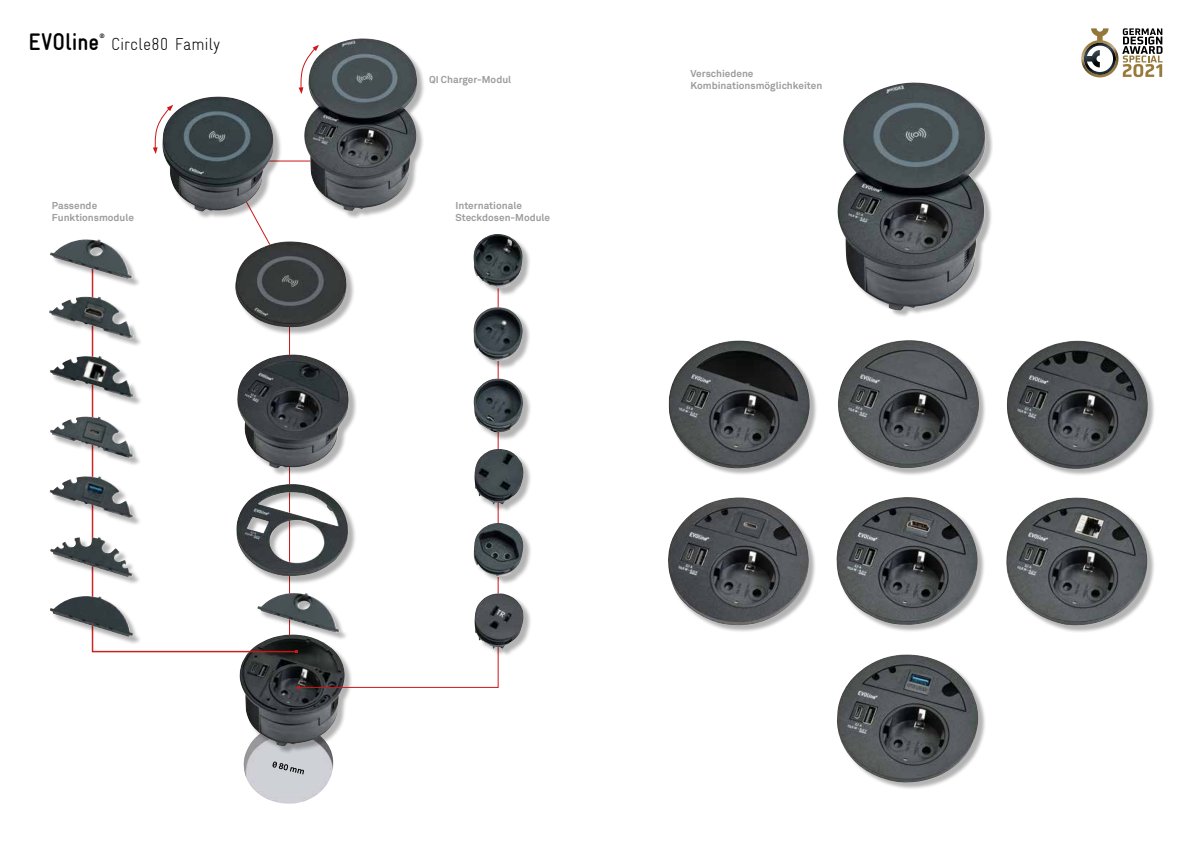
<style>
.page{position:relative;width:1191px;height:842px;background:#fff}
.page>*{position:absolute;margin:0;border:0;box-sizing:border-box;transform-origin:0 0}
.t1{font:700 condensed 24px "Gravur";letter-spacing:-.005em;color:#000}
.t2{font:300 condensed 17.4px "Gravur";letter-spacing:-.005em;color:#000}
.t3{font:700 10px/12px "Akkurat";color:#9d9d9c}
.t4{font:700 condensed 6.2px "Gravur";color:#000}
</style>
<div class="page">
<hr style="left:240px;top:161px;width:113px;height:1px;background:#cd1719">
<img style="left:243px;top:755px;width:91px;height:49px">
<div style="left:241px;top:636px;width:112px;height:119px;background:#000;opacity:.3"></div>
<img style="left:239px;top:674px;width:107px;height:72px">
<div style="left:164px;top:98px;width:118px;height:122px;background:#000;opacity:.3"></div>
<img style="left:187px;top:97px;width:32px;height:7px">
<div style="left:305px;top:40px;width:120px;height:179px;background:#000;opacity:.3"></div>
<img style="left:329px;top:38px;width:33px;height:9px">
<svg style="left:92px;top:288px;width:131px;height:364px"></svg>
<svg style="left:223px;top:160px;width:75px;height:514px"></svg>
<svg style="left:298px;top:297px;width:201px;height:391px"></svg>
<div style="left:51px;top:298px;width:91px;height:49px;background:#000;opacity:.3"></div>
<img style="left:49px;top:296px;width:85px;height:43px">
<div style="left:51px;top:357px;width:92px;height:49px;background:#000;opacity:.3"></div>
<img style="left:50px;top:356px;width:84px;height:42px">
<div style="left:51px;top:597px;width:91px;height:48px;background:#000;opacity:.3"></div>
<img style="left:50px;top:596px;width:84px;height:41px">
<div style="left:51px;top:478px;width:91px;height:49px;background:#000;opacity:.3"></div>
<img style="left:50px;top:476px;width:84px;height:42px">
<div style="left:51px;top:418px;width:91px;height:49px;background:#000;opacity:.3"></div>
<img style="left:50px;top:416px;width:84px;height:42px">
<div style="left:51px;top:241px;width:90px;height:47px;background:#000;opacity:.3"></div>
<img style="left:50px;top:239px;width:83px;height:40px">
<div style="left:52px;top:538px;width:89px;height:48px;background:#000;opacity:.3"></div>
<img style="left:50px;top:537px;width:83px;height:40px">
<div style="left:476px;top:450px;width:56px;height:63px;background:#000;opacity:.3"></div>
<img style="left:474px;top:449px;width:49px;height:55px">
<div style="left:476px;top:594px;width:56px;height:63px;background:#000;opacity:.3"></div>
<img style="left:474px;top:593px;width:49px;height:56px">
<div style="left:475px;top:308px;width:56px;height:61px;background:#000;opacity:.3"></div>
<img style="left:473px;top:307px;width:50px;height:54px">
<div style="left:475px;top:235px;width:56px;height:62px;background:#000;opacity:.3"></div>
<img style="left:473px;top:234px;width:50px;height:54px">
<div style="left:475px;top:380px;width:56px;height:61px;background:#000;opacity:.3"></div>
<img style="left:473px;top:378px;width:50px;height:54px">
<div style="left:475px;top:524px;width:57px;height:61px;background:#000;opacity:.3"></div>
<img style="left:473px;top:523px;width:51px;height:54px">
<div style="left:236px;top:243px;width:119px;height:93px;background:#000;opacity:.3"></div>
<img style="left:253px;top:241px;width:38px;height:11px">
<svg style="left:298px;top:45px;width:21px;height:49px"></svg>
<svg style="left:272px;top:761px;width:32px;height:13px"></svg>
<svg style="left:153px;top:105px;width:20px;height:49px"></svg>
<div style="left:838px;top:84px;width:155px;height:234px;background:#000;opacity:.3"></div>
<img style="left:869px;top:83px;width:44px;height:12px">
<svg style="left:1081px;top:28px;width:81px;height:49px"></svg>
<img style="left:668px;top:340px;width:147px;height:135px">
<div style="left:1007px;top:342px;width:148px;height:135px;background:#000;opacity:.3"></div>
<img style="left:1007px;top:340px;width:145px;height:137px">
<div style="left:669px;top:498px;width:147px;height:135px;background:#000;opacity:.3"></div>
<img style="left:668px;top:497px;width:146px;height:133px">
<div style="left:1007px;top:499px;width:148px;height:134px;background:#000;opacity:.3"></div>
<img style="left:1006px;top:497px;width:144px;height:134px">
<div style="left:837px;top:498px;width:148px;height:135px;background:#000;opacity:.3"></div>
<img style="left:836px;top:497px;width:146px;height:128px">
<div style="left:838px;top:655px;width:148px;height:135px;background:#000;opacity:.3"></div>
<img style="left:837px;top:654px;width:141px;height:131px">
<div style="left:839px;top:341px;width:147px;height:135px;background:#000;opacity:.3"></div>
<img style="left:838px;top:340px;width:143px;height:132px">
<h1 class="t1" style="left:28px;top:29px;width:72px">EVOline</h1>
<p class="t4" style="left:99px;top:33px;width:7px">®</p>
<h2 class="t2" style="left:111px;top:34px;width:111px">Circle80 Family</h2>
<p class="t3" style="left:429px;top:74px;width:84px">QI Charger-Modul</p>
<p class="t3" style="left:52px;top:200px;width:84px">Passende<br>Funktionsmodule</p>
<p class="t3" style="left:455px;top:200px;width:96px">Internationale<br>Steckdosen-Module</p>
<p class="t3" style="left:690px;top:68px;width:133px">Verschiedene<br>Kombinationsmöglichkeiten</p>
</div>
